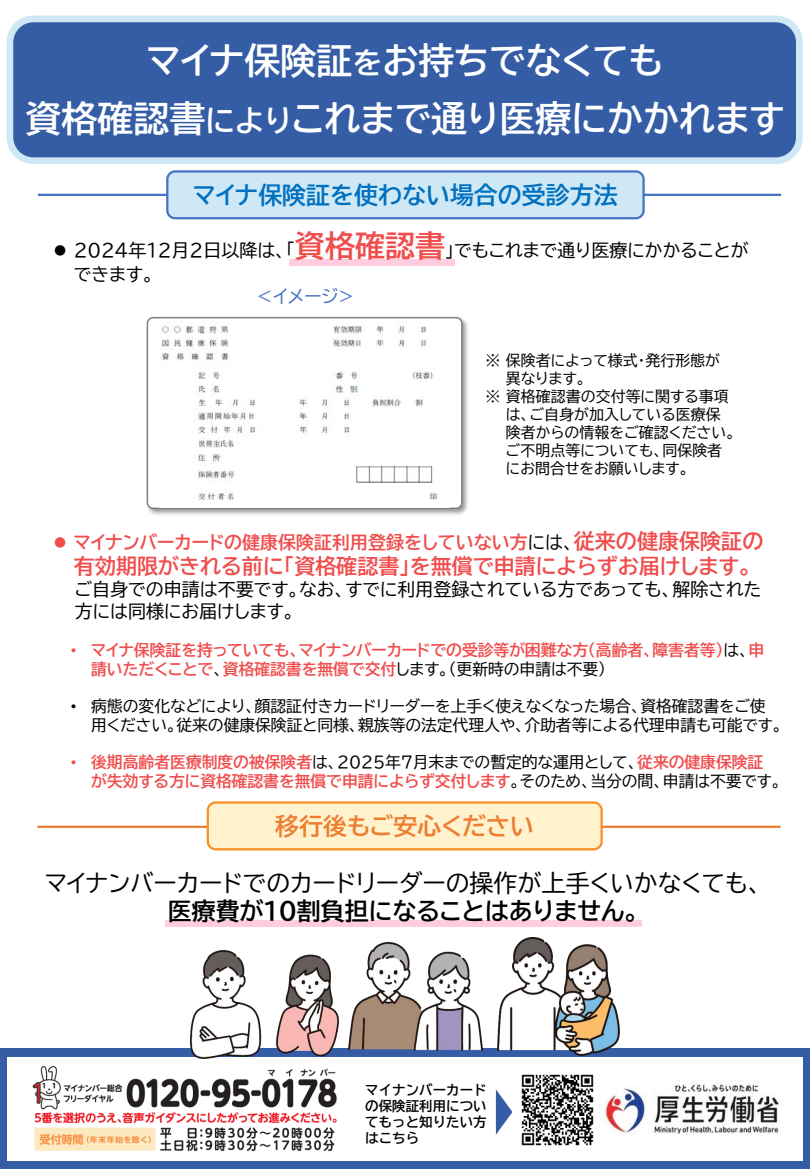
<style>
.page{position:relative;width:810px;height:1170px;background:#fff}
.page>*{position:absolute;margin:0;border:0;box-sizing:border-box;transform-origin:0 0}
.t1{font:36px "BIZ UDP Gothic Bold";color:#fff}
.t2{font:24px/28.8px "BIZ UDP Gothic";color:#000;text-align:center}
.t3{font:24px "BIZ UDP Gothic Bold";color:#0070c0}
.t4{font:24px "BIZ UDP Gothic Bold";color:#ed7d31}
.t5{font:21px "BIZ UDP Gothic Bold";color:#f04d4d}
.t6{font:18px/23.4px "BIZ UDP Gothic";color:#000}
.t7{font:18px "BIZ UDP Gothic Bold";color:#f04d4d}
.t8{font:18px "BIZ UDP Gothic";color:#4472c4}
.t9{font:15.9px/18.9px "BIZ UDP Gothic Bold";letter-spacing:-.005em;color:#f04d4d}
.t10{font:15.9px/18.9px "BIZ UDP Gothic";letter-spacing:-.005em;color:#000}
.t11{font:15px/18px "BIZ UDP Gothic";color:#000}
.t12{font:13.5px/16.2px "BIZ UD Gothic Bold";color:#000;text-align:justify}
.s1{font-size:30px}
.s2{font-family:"BIZ UDP Gothic Bold";font-size:30px;color:#f04d4d}
.s3{font-family:"BIZ UDP Gothic";color:#000}
.s4{font-size:21px}
.s5{font-family:"Arial"}
.s6{font-family:"BIZ UDP Gothic Bold"}
</style>
<div class="page">
<div style="left:0;top:1048px;width:810px;height:121px;background:#345da6"></div>
<div style="left:7px;top:1057px;width:795px;height:103px;background:#fff"></div>
<img style="left:601px;top:1083px;width:179px;height:52px">
<img style="left:521px;top:1074px;width:73px;height:72px">
<img style="left:32px;top:1066px;width:305px;height:86px">
<svg style="left:496px;top:1089px;width:16px;height:46px"></svg>
<div style="left:10px;top:19px;width:789px;height:142px;background:#345da6;border-radius:24px"></div>
<div style="left:7px;top:16px;width:796px;height:148px;border:7px solid #cfe8f5;border-radius:24px"></div>
<hr style="left:37px;top:826px;width:744px;height:2px;background:#ed7d31">
<div style="left:166px;top:920px;width:476px;height:6px;background:#ffcce0"></div>
<img style="left:191px;top:950px;width:147px;height:108px">
<img style="left:497px;top:937px;width:122px;height:118px">
<img style="left:349px;top:942px;width:134px;height:109px">
<div style="left:208px;top:803px;width:394px;height:46px;background:#fff2cc;border-radius:8px"></div>
<div style="left:207px;top:801px;width:396px;height:49px;border:2px solid #fa8f24;border-radius:8px"></div>
<img style="left:146px;top:316px;width:322px;height:199px">
<div style="left:147px;top:318px;width:315px;height:190px;background:#fff;border-radius:6px"></div>
<div style="left:147px;top:317px;width:316px;height:192px;border:2px solid #7f7f7f;border-radius:6px"></div>
<img style="left:160px;top:321px;width:290px;height:187px">
<div style="left:289px;top:259px;width:166px;height:7px;background:#ffcce0"></div>
<hr style="left:38px;top:194px;width:743px;height:2px;background:#4472c4">
<div style="left:167px;top:171px;width:477px;height:47px;background:#cfe8f5;border-radius:8px"></div>
<div style="left:166px;top:170px;width:479px;height:49px;border:2px solid #4472c4;border-radius:8px"></div>
<p class="t1" style="left:147px;top:43px;width:518px">マイナ保険証<span class="s1">を</span>お持ちでなくても</p>
<p class="t1" style="left:25px;top:101px;width:761px">資格確認書<span class="s1">により</span>これまで通り医療にかかれます</p>
<p class="t3" style="left:193px;top:183px;width:426px">マイナ保険証を使わない場合の受診方法</p>
<p class="t6" style="left:74px;top:239px;width:676px;text-indent:-20px">⚫ 2024年12月2日以降は、「<span class="s2">資格確認書</span>」でもこれまで通り医療にかかることができます。</p>
<p class="t8" style="left:256px;top:287px;width:100px">＜イメージ&gt;</p>
<p class="t11" style="left:506px;top:352px;width:216px;text-indent:-20px">※ 保険者によって様式・発行形態が異なります。</p>
<p class="t11" style="left:506px;top:388px;width:231px;text-indent:-20px">※ 資格確認書の交付等に関する事項は、ご自身が加入している医療保険者からの情報をご確認ください。ご不明点等についても、同保険者にお問合せをお願いします。</p>
<p class="t7" style="left:54px;top:533px;width:711px">⚫ マイナンバーカードの健康保険証利用登録をしていない方<span class="s3">には、</span><span class="s4">従来の健康保険証の</span></p>
<p class="t5" style="left:74px;top:556px;width:679px">有効期限がきれる前に「資格確認書」を無償で申請によらずお届けします。</p>
<p class="t6" style="left:75px;top:579px;width:688px;line-height:21.6px">ご自身での申請は不要です。なお、すでに利用登録されている方であっても、解除された方には同様にお届けします。</p>
<p class="t9" style="left:91px;top:641px;width:675px;text-indent:-20px"><span class="s5">•</span> マイナ保険証を持っていても、マイナンバーカードでの受診等が困難な方（高齢者、障害者等）<span class="s3">は、</span>申請いただくことで<span class="s3">、</span>資格確認書を無償で交付<span class="s3">します。（更新時の申請は不要）</span></p>
<p class="t10" style="left:91px;top:697px;width:693px;text-indent:-20px"><span class="s5">•</span> 病態の変化などにより、顔認証付きカードリーダーを上手く使えなくなった場合、資格確認書をご使用ください。従来の健康保険証と同様、親族等の法定代理人や、介助者等による代理申請も可能です。</p>
<p class="t9" style="left:91px;top:752px;width:692px;text-indent:-20px"><span class="s5">•</span> 後期高齢者医療制度の被保険者<span class="s3">は、2025年７月末までの暫定的な運用として、</span>従来の健康保険証が失効する方に資格確認書を無償で申請によらず交付します<span class="s3">。そのため、当分の間、申請は不要です。</span></p>
<p class="t4" style="left:275px;top:814px;width:260px">移行後もご安心ください</p>
<p class="t2" style="left:45px;top:868px;width:719px">マイナンバーカードでのカードリーダーの操作が上手くいかなくても、<span class="s6">医療費が10割負担になることはありません。</span></p>
<p class="t12" style="left:365px;top:1082px;width:123px">マイナンバーカードの保険証利用についてもっと知りたい方はこちら</p>
</div>
